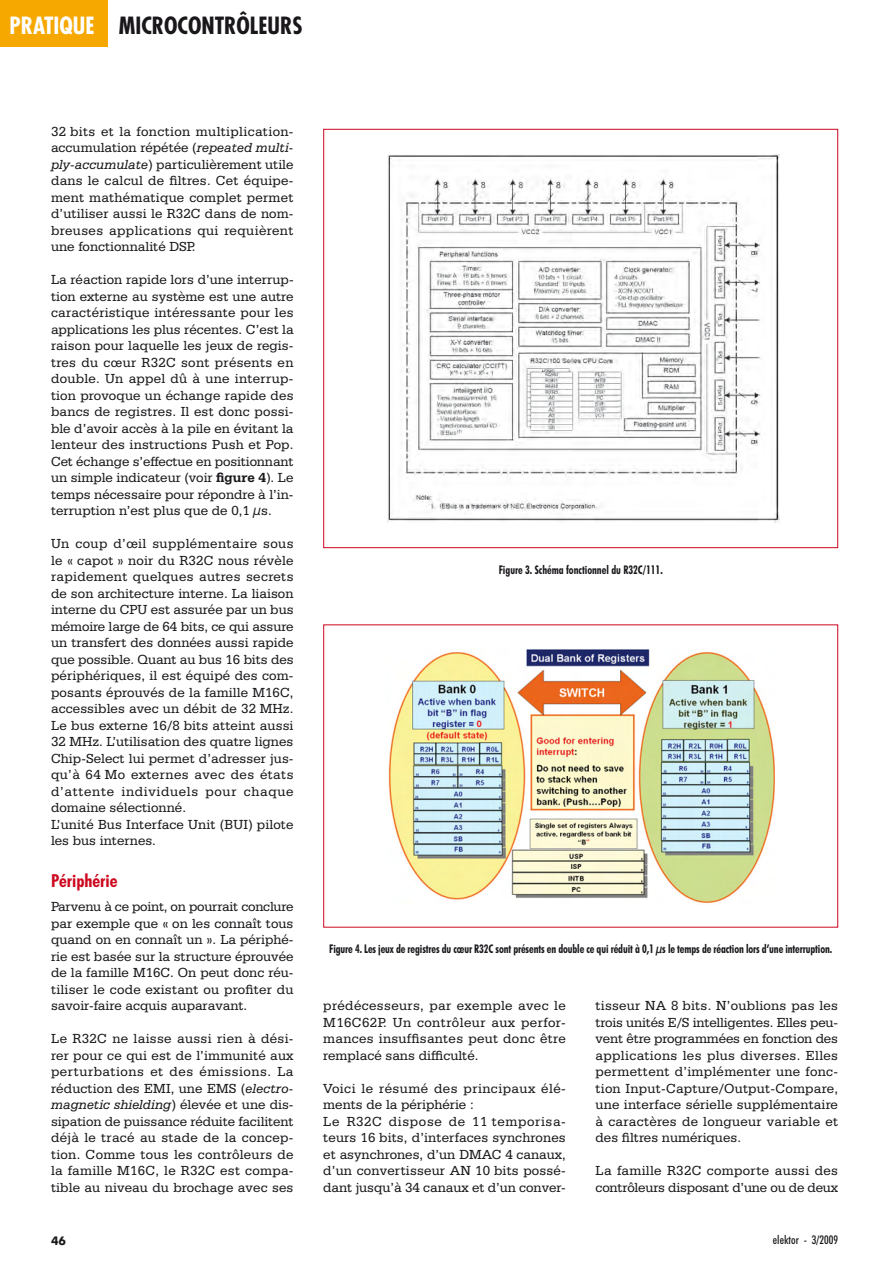
<style>
.page{position:relative;width:893px;height:1263px;background:#fff}
.page>*{position:absolute;margin:0;border:0;box-sizing:border-box;transform-origin:0 0}
.t1{font:700 condensed 23.1px "Futura";color:#1a171b}
.t2{font:700 condensed 18px "Futura BT";color:#cc071e}
.t3{font:13.95px/16.5px "Serifa BT";letter-spacing:.005em;color:#1a171b;text-align:justify}
.t4{font:13.95px/16.5px "Serifa BT";letter-spacing:-.015em;color:#1a171b}
.t5{font:700 condensed 12px "Futura BT";letter-spacing:-.01em;color:#1a171b;scale:.9 1}
.t6{font:500 condensed 12px "Futura BT";color:#1a171b}
.t7{font:700 12px "Futura BT";color:#1a171b}
.s1{color:#fff}
.s2{font-style:italic}
.s3{font-weight:700}
</style>
<div class="page">
<div style="left:0;top:0;width:108px;height:46px;background:#f6a800"></div>
<img style="left:388px;top:154px;width:391px;height:369px">
<img style="left:388px;top:649px;width:386px;height:254px">
<div style="left:323px;top:624px;width:515px;height:304px;border:1px solid #cc071e"></div>
<h1 class="t1" style="left:10px;top:16px;width:294px"><span class="s1">PRATIQUE</span> MICROCONTRÔLEURS</h1>
<p class="t3" style="left:51px;top:124px;width:244px">32 bits et la fonction multiplication&shy;accumulation répétée (<span class="s2">repeated multi&shy;ply-accumulate</span>) particulièrement utile dans le calcul de filtres. Cet équipe&shy;ment mathématique complet permet d’utiliser aussi le R32C dans de nom&shy;breuses applications qui requièrent une fonctionnalité DSP.</p>
<p class="t3" style="left:51px;top:272px;width:244px">La réaction rapide lors d’une interrup&shy;tion externe au système est une autre caractéristique intéressante pour les applications les plus récentes. C’est la raison pour laquelle les jeux de regis&shy;tres du cœur R32C sont présents en double. Un appel dû à une interrup&shy;tion provoque un échange rapide des bancs de registres. Il est donc possi&shy;ble d’avoir accès à la pile en évitant la lenteur des instructions Push et Pop.<br>Cet échange s’effectue en positionnant un simple indicateur (voir <span class="s3">figure 4</span>). Le temps nécessaire pour répondre à l’in&shy;terruption n’est plus que de 0,1 µs.</p>
<p class="t3" style="left:51px;top:536px;width:244px;text-align:left">Un coup d’œil supplémentaire sous le « capot » noir du R32C nous révèle rapidement quelques autres secrets de son architecture interne. La liaison interne du CPU est assurée par un bus mémoire large de 64 bits, ce qui assure un transfert des données aussi rapide que possible. Quant au bus 16 bits des périphériques, il est équipé des com&shy;posants éprouvés de la famille M16C, accessibles avec un débit de 32 MHz.<br>Le bus externe 16/8 bits atteint aussi 32 MHz. L’utilisation des quatre lignes Chip-Select lui permet d’adresser jus&shy;qu’à 64 Mo externes avec des états d’attente individuels pour chaque domaine sélectionné.<br>L’unité Bus Interface Unit (BUI) pilote les bus internes.</p>
<p class="t2" style="left:51px;top:871px;width:68px">Périphérie</p>
<p class="t3" style="left:51px;top:899px;width:244px">Parvenu à ce point, on pourrait conclure par exemple que « on les connaît tous quand on en connaît un ». La périphé&shy;rie est basée sur la structure éprouvée de la famille M16C. On peut donc réu&shy;tiliser le code existant ou profiter du savoir-faire acquis auparavant.</p>
<p class="t3" style="left:51px;top:1031px;width:244px">Le R32C ne laisse aussi rien à dési&shy;rer pour ce qui est de l’immunité aux perturbations et des émissions. La réduction des EMI, une EMS (<span class="s2">electro&shy;magnetic shielding</span>) élevée et une dis&shy;sipation de puissance réduite facilitent déjà le tracé au stade de la concep&shy;tion. Comme tous les contrôleurs de la famille M16C, le R32C est compa&shy;tible au niveau du brochage avec ses</p>
<p class="t5" style="left:498px;top:563px;width:184px">Figure 3. Schéma fonctionnel du R32C/111.</p>
<p class="t5" style="left:329px;top:942px;width:560px">Figure 4. Les jeux de registres du cœur R32C sont présents en double ce qui réduit à 0,1 µs le temps de réaction lors d’une interruption.</p>
<p class="t3" style="left:323px;top:998px;width:244px">prédécesseurs, par exemple avec le M16C62P. Un contrôleur aux perfor&shy;mances insuffisantes peut donc être remplacé sans difficulté.</p>
<p class="t3" style="left:323px;top:1081px;width:244px;text-align:left">Voici le résumé des principaux élé&shy;ments de la périphérie :<br>Le R32C dispose de 11 temporisa&shy;teurs 16 bits, d’interfaces synchrones et asynchrones, d’un DMAC 4 canaux, d’un convertisseur AN 10 bits possé&shy;dant jusqu’à 34 canaux et d’un conver-</p>
<p class="t3" style="left:595px;top:998px;width:244px">tisseur NA 8 bits. N’oublions pas les trois unités E/S intelligentes. Elles peu&shy;vent être programmées en fonction des applications les plus diverses. Elles permettent d’implémenter une fonc&shy;tion Input-Capture/Output-Compare, une interface sérielle supplémentaire à caractères de longueur variable et des filtres numériques.</p>
<p class="t4" style="left:595px;top:1163px;width:244px">La famille R32C comporte aussi des contrôleurs disposant d’une ou de deux</p>
<p class="t7" style="left:51px;top:1236px;width:16px">46</p>
<p class="t6" style="left:773px;top:1235px;width:67px">elektor - 3/2009</p>
</div>
